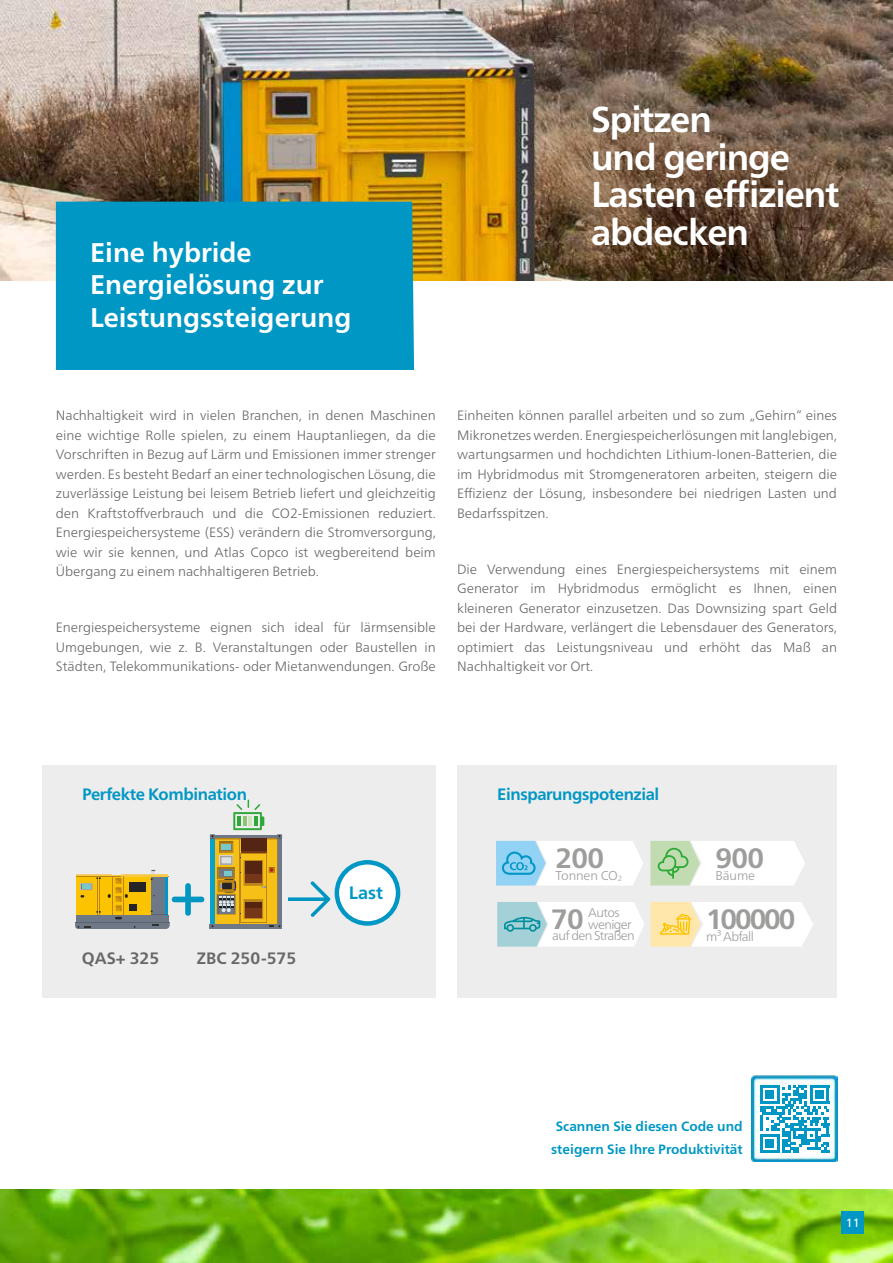
<style>
.page{position:relative;width:893px;height:1263px;background:#fff}
.page>*{position:absolute;margin:0;border:0;box-sizing:border-box;transform-origin:0 0}
.t1{font:700 36px/37.5px "Neue Frutiger World";letter-spacing:-.03em;color:#fff}
.t2{font:700 27.9px "Neue Frutiger World";letter-spacing:-.05em;color:#9d9d9c}
.t3{font:700 27px/32.4px "Neue Frutiger World";color:#fff}
.t4{font:700 18px "Neue Frutiger World";color:#0097c4}
.t5{font:700 16.5px "Neue Frutiger World";letter-spacing:-.025em;color:#0097c4}
.t6{font:700 16.5px "Neue Frutiger World";color:#686766}
.t7{font:300 13.5px/19.5px "Neue Frutiger World";color:#686766;text-align:justify}
.t8{font:700 13.5px/22.5px "Neue Frutiger World";color:#0097c4;text-align:center}
.t9{font:300 12.75px "Neue Frutiger World";letter-spacing:-.05em;color:#9d9d9c}
.t10{font:300 12.75px "Neue Frutiger World";letter-spacing:-.01em;color:#9d9d9c}
.t11{font:12px "Neue Frutiger World";color:#fff}
.s1{font-weight:700;font-size:27.9px}
</style>
<div class="page">
<img style="left:0;top:1189px;width:893px;height:74px">
<img style="left:0;top:0;width:893px;height:281px">
<div style="left:56px;top:202px;width:358px;height:168px;background:#0097c4"></div>
<div style="left:457px;top:765px;width:380px;height:233px;background:#ededed"></div>
<div style="left:43px;top:765px;width:393px;height:233px;background:#ededed"></div>
<div style="left:337px;top:862px;width:61px;height:61px;background:#fff;border-radius:50%"></div>
<div style="left:335px;top:860px;width:65px;height:66px;border:4px solid #0097c4;border-radius:50%"></div>
<div style="left:210px;top:924px;width:72px;height:5px;background:#6f7887"></div>
<svg style="left:210px;top:800px;width:72px;height:127px"></svg>
<img style="left:752px;top:1075px;width:86px;height:87px">
<div style="left:759px;top:1085px;width:69px;height:70px;background:linear-gradient(to right,#fff,#fff)"></div>
<svg style="left:760px;top:1085px;width:69px;height:67px"></svg>
<div style="left:766px;top:1139px;width:8px;height:8px;background:#0097c4"></div>
<svg style="left:496px;top:841px;width:147px;height:44px"></svg>
<svg style="left:650px;top:841px;width:155px;height:44px"></svg>
<svg style="left:497px;top:902px;width:147px;height:45px"></svg>
<svg style="left:651px;top:902px;width:162px;height:45px"></svg>
<svg style="left:288px;top:881px;width:42px;height:36px"></svg>
<svg style="left:75px;top:870px;width:129px;height:59px"></svg>
<div style="left:841px;top:1211px;width:23px;height:23px;background:#0097c4"></div>
<h3 class="t3" style="left:90px;top:236px;width:263px">Eine hybride<br>Energielösung zur<br>Leistungssteigerung</h3>
<h1 class="t1" style="left:591px;top:100px;width:250px">Spitzen<br>und geringe<br>Lasten effizient abdecken</h1>
<p class="t7" style="left:56px;top:406px;width:381px">Nachhaltigkeit wird in vielen Branchen, in denen Maschinen eine wichtige Rolle spielen, zu einem Hauptanliegen, da die Vorschriften in Bezug auf Lärm und Emissionen immer strenger werden. Es besteht Bedarf an einer technologischen Lösung, die zuverlässige Leistung bei leisem Betrieb liefert und gleichzeitig den Kraftstoffverbrauch und die CO2-Emissionen reduziert.<br>Energiespeichersysteme (ESS) verändern die Stromversorgung, wie wir sie kennen, und Atlas Copco ist wegbereitend beim Übergang zu einem nachhaltigeren Betrieb.</p>
<p class="t7" style="left:56px;top:618px;width:381px">Energiespeichersysteme eignen sich ideal für lärmsensible Umgebungen, wie z. B. Veranstaltungen oder Baustellen in Städten, Telekommunikations- oder Mietanwendungen. Große</p>
<p class="t7" style="left:457px;top:406px;width:381px">Einheiten können parallel arbeiten und so zum „Gehirn“ eines Mikronetzes werden. Energiespeicherlösungen mit langlebigen, wartungsarmen und hochdichten Lithium-Ionen-Batterien, die im Hybridmodus mit Stromgeneratoren arbeiten, steigern die Effizienz der Lösung, insbesondere bei niedrigen Lasten und Bedarfsspitzen.</p>
<p class="t7" style="left:457px;top:559px;width:381px">Die Verwendung eines Energiespeichersystems mit einem Generator im Hybridmodus ermöglicht es Ihnen, einen kleineren Generator einzusetzen. Das Downsizing spart Geld bei der Hardware, verlängert die Lebensdauer des Generators, optimiert das Leistungsniveau und erhöht das Maß an Nachhaltigkeit vor Ort.</p>
<p class="t5" style="left:82px;top:779px;width:166px">Perfekte Kombination</p>
<p class="t6" style="left:82px;top:943px;width:79px">QAS+ 325</p>
<p class="t6" style="left:197px;top:943px;width:101px">ZBC 250-575</p>
<h3 class="t4" style="left:349px;top:877px;width:36px">Last</h3>
<p class="t5" style="left:497px;top:779px;width:164px">Einsparungspotenzial</p>
<h2 class="t2" style="left:556px;top:834px;width:50px">200</h2>
<p class="t10" style="left:556px;top:865px;width:68px">Tonnen CO<sub>2</sub></p>
<p class="t9" style="left:551px;top:902px;width:70px"><span class="s1">70</span> Autos</p>
<p class="t9" style="left:588px;top:914px;width:45px">weniger</p>
<p class="t9" style="left:552px;top:926px;width:84px">auf den Straßen</p>
<h2 class="t2" style="left:716px;top:834px;width:50px">900</h2>
<p class="t9" style="left:716px;top:865px;width:41px">Bäume</p>
<h2 class="t2" style="left:706px;top:895px;width:91px">100000</h2>
<p class="t9" style="left:706px;top:927px;width:49px">m³ Abfall</p>
<p class="t8" style="left:551px;top:1115px;width:193px">Scannen Sie diesen Code und steigern Sie Ihre Produktivität</p>
<p class="t11" style="left:846px;top:1214px;width:15px">11</p>
</div>
